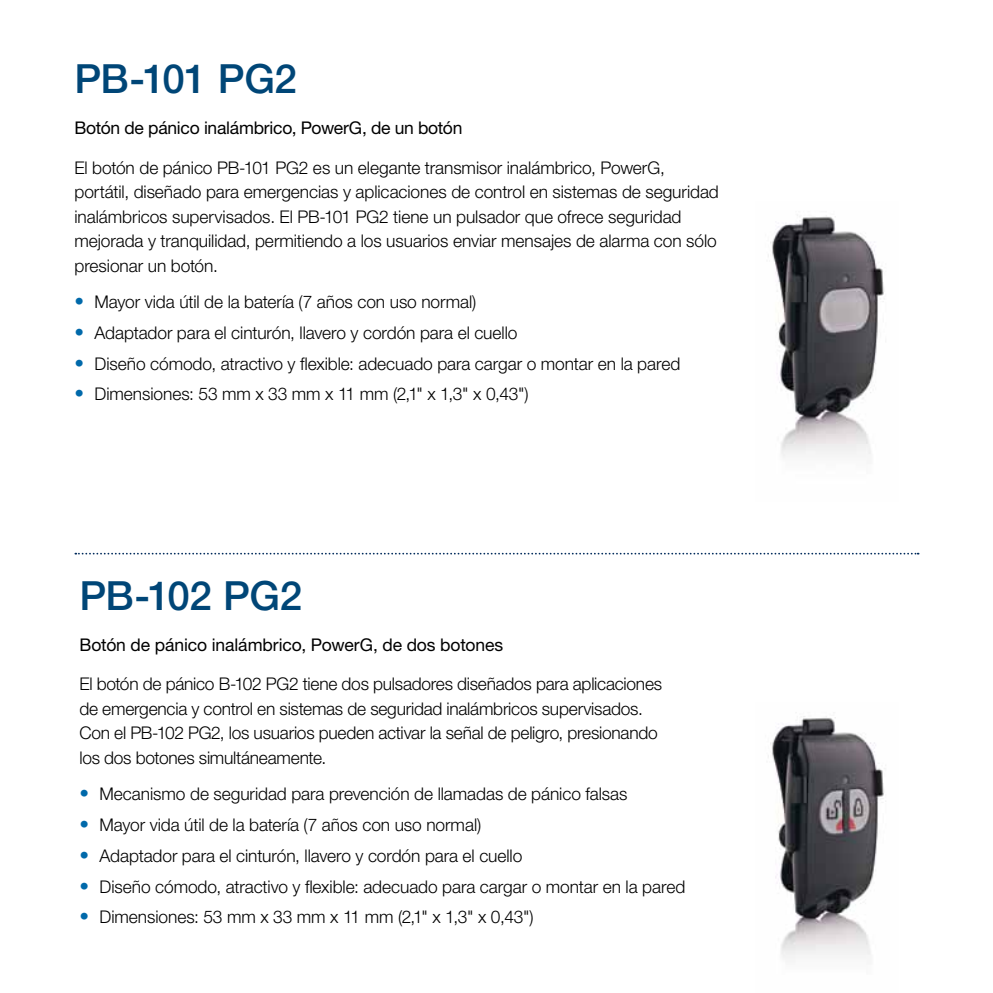
<style>
.page{position:relative;width:993px;height:993px;background:#fff}
.page>*{position:absolute;margin:0;border:0;box-sizing:border-box;transform-origin:0 0}
.t1{font:500 40.25px "Helvetica Neue LT Pro";letter-spacing:-.015em;color:#004677}
.t2{font:300 19.25px "Helvetica Neue LT Pro";color:#0069aa}
.t3{font:300 17.5px/24.5px "Helvetica Neue LT Pro";letter-spacing:-.005em;color:#000}
.t4{font:17.5px "Helvetica Neue LT Pro";letter-spacing:-.01em;color:#000}
</style>
<div class="page">
<img style="left:768px;top:716px;width:117px;height:243px">
<img style="left:768px;top:215px;width:117px;height:243px">
<svg style="left:75px;top:552px;width:843px;height:2px"></svg>
<h1 class="t1" style="left:74px;top:55px;width:224px">PB-101 PG2</h1>
<p class="t4" style="left:74px;top:117px;width:389px">Botón de pánico inalámbrico, PowerG, de un botón</p>
<p class="t3" style="left:74px;top:155px;width:645px">El botón de pánico PB-101 PG2 es un elegante transmisor inalámbrico, PowerG, portátil, diseñado para emergencias y aplicaciones de control en sistemas de seguridad inalámbricos supervisados. El PB-101 PG2 tiene un pulsador que ofrece seguridad mejorada y tranquilidad, permitiendo a los usuarios enviar mensajes de alarma con sólo presionar un botón.</p>
<p class="t3" style="left:94px;top:288px;width:383px">Mayor vida útil de la batería 7( años con uso normal(</p>
<p class="t2" style="left:74px;top:289px;width:11px">•</p>
<p class="t2" style="left:74px;top:320px;width:11px">•</p>
<p class="t3" style="left:94px;top:319px;width:424px">Adaptador para el cinturón, llavero y cordón para el cuello</p>
<p class="t2" style="left:74px;top:351px;width:11px">•</p>
<p class="t3" style="left:94px;top:350px;width:587px">Diseño cómodo, atractivo y flexible: adecuado para cargar o montar en la pared</p>
<p class="t2" style="left:74px;top:381px;width:11px">•</p>
<p class="t3" style="left:94px;top:381px;width:435px">Dimensiones: 53 mm x 33 mm x 11 mm (2,1" x 1,3" x 0,43 ("</p>
<h1 class="t1" style="left:79px;top:571px;width:224px">PB-102 PG2</h1>
<p class="t4" style="left:79px;top:634px;width:425px">Botón de pánico inalámbrico, PowerG, de dos botones</p>
<p class="t3" style="left:79px;top:671px;width:584px">El botón de pánico B-102 PG2 tiene dos pulsadores diseñados para aplicaciones de emergencia y control en sistemas de seguridad inalámbricos supervisados.<br>Con el PB-102 PG2, los usuarios pueden activar la señal de peligro, presionando los dos botones simultáneamente.</p>
<p class="t3" style="left:99px;top:780px;width:529px">Mecanismo de seguridad para prevención de llamadas de pánico falsas</p>
<p class="t2" style="left:79px;top:780px;width:11px">•</p>
<p class="t2" style="left:79px;top:811px;width:11px">•</p>
<p class="t3" style="left:99px;top:811px;width:383px">Mayor vida útil de la batería 7( años con uso normal(</p>
<p class="t2" style="left:79px;top:842px;width:11px">•</p>
<p class="t3" style="left:99px;top:842px;width:424px">Adaptador para el cinturón, llavero y cordón para el cuello</p>
<p class="t2" style="left:79px;top:873px;width:11px">•</p>
<p class="t3" style="left:99px;top:873px;width:587px">Diseño cómodo, atractivo y flexible: adecuado para cargar o montar en la pared</p>
<p class="t2" style="left:79px;top:904px;width:11px">•</p>
<p class="t3" style="left:99px;top:904px;width:435px">Dimensiones: 53 mm x 33 mm x 11 mm (2,1" x 1,3" x 0,43 ("</p>
</div>
